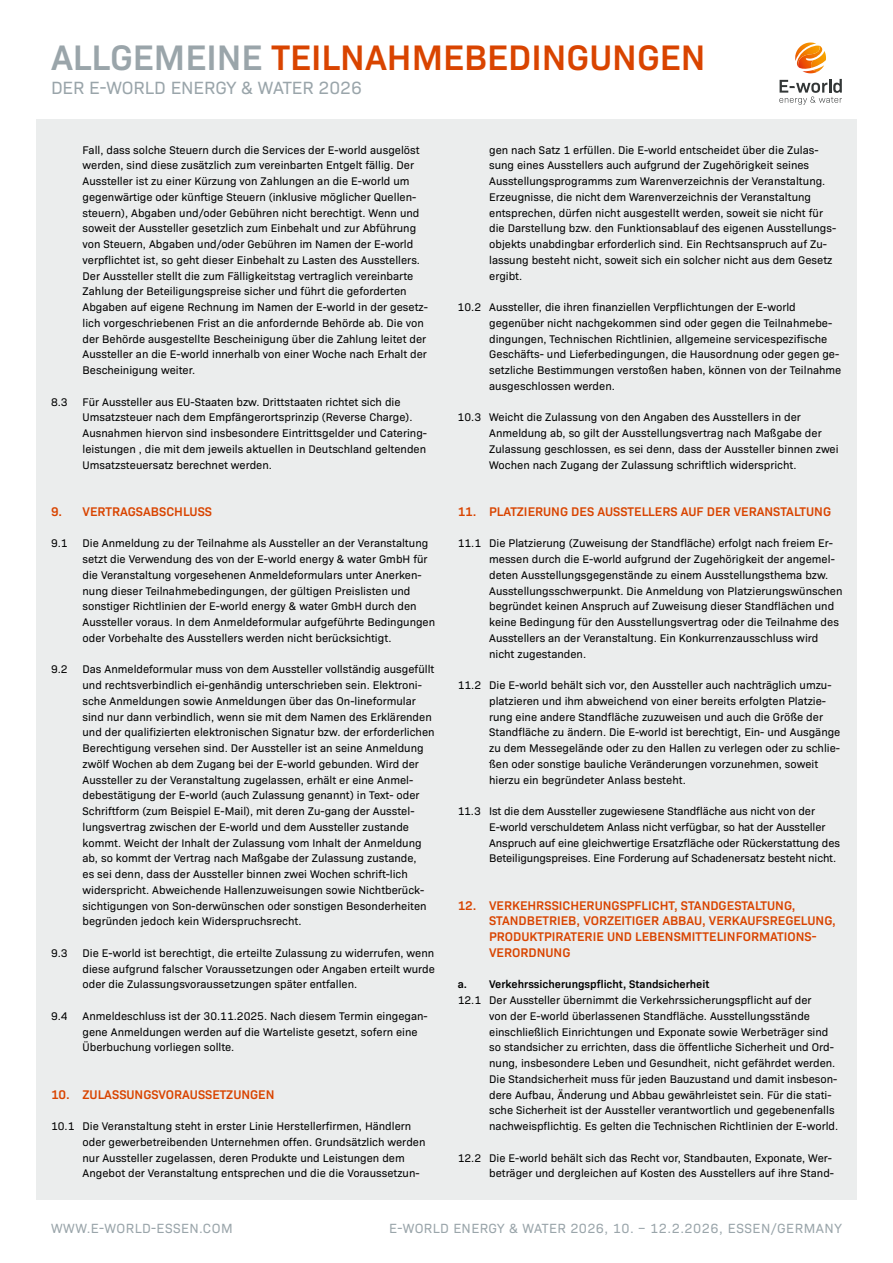
<style>
.page{position:relative;width:893px;height:1263px;background:#fff}
.page>*{position:absolute;margin:0;border:0;box-sizing:border-box;transform-origin:0 0}
.t1{font:600 36px "Bio Sans";color:#d94400}
.t2{font:18px "Bio Sans";color:#9aa5aa}
.t3{font:13.5px "Bio Sans";letter-spacing:.03em;color:#9aa5aa}
.t4{font:600 12.75px/15.8px "Bio Sans";color:#d94400}
.t5{font:11.25px/15.8px "Bio Sans";color:#000}
.t6{font:600 11.25px "Bio Sans";color:#000}
.s1{color:#9aa5aa}
</style>
<div class="page">
<div style="left:36px;top:119px;width:821px;height:1080px;background:#ebeded"></div>
<svg style="left:795px;top:43px;width:31px;height:30px"></svg>
<svg style="left:779px;top:79px;width:63px;height:26px"></svg>
<h1 class="t1" style="left:51px;top:31px;width:656px"><span class="s1">ALLGEMEINE</span> TEILNAHMEBEDINGUNGEN</h1>
<h2 class="t2" style="left:51px;top:75px;width:312px">DER E-WORLD ENERGY &amp; WATER 2026</h2>
<p class="t5" style="left:83px;top:141px;width:347px">Fall, dass solche Steuern durch die Services der E-world ausgelöst werden, sind diese zusätzlich zum vereinbarten Entgelt fällig. Der Aussteller ist zu einer Kürzung von Zahlungen an die E-world um gegenwärtige oder künftige Steuern (inklusive möglicher Quellen&shy;steuern), Abgaben und/oder Gebühren nicht berechtigt. Wenn und soweit der Aussteller gesetzlich zum Einbehalt und zur Abführung von Steuern, Abgaben und/oder Gebühren im Namen der E-world verpflichtet ist, so geht dieser Einbehalt zu Lasten des Ausstellers.<br>Der Aussteller stellt die zum Fälligkeitstag vertraglich vereinbarte Zahlung der Beteiligungspreise sicher und führt die geforderten Abgaben auf eigene Rechnung im Namen der E-world in der gesetz&shy;lich vorgeschriebenen Frist an die anfordernde Behörde ab. Die von der Behörde ausgestellte Bescheinigung über die Zahlung leitet der Aussteller an die E-world innerhalb von einer Woche nach Erhalt der Bescheinigung weiter.</p>
<p class="t5" style="left:51px;top:393px;width:18px">8.3</p>
<p class="t5" style="left:83px;top:393px;width:346px">Für Aussteller aus EU-Staaten bzw. Drittstaaten richtet sich die Umsatzsteuer nach dem Empfängerortsprinzip (Reverse Charge).<br>Ausnahmen hiervon sind insbesondere Eintrittsgelder und Catering&shy;leistungen , die mit dem jeweils aktuellen in Deutschland geltenden Umsatzsteuersatz berechnet werden.</p>
<p class="t4" style="left:51px;top:502px;width:163px">9. VERTRAGSABSCHLUSS</p>
<p class="t5" style="left:51px;top:535px;width:18px">9.1</p>
<p class="t5" style="left:83px;top:535px;width:354px">Die Anmeldung zu der Teilnahme als Aussteller an der Veranstaltung setzt die Verwendung des von der E-world energy &amp; water GmbH für die Veranstaltung vorgesehenen Anmeldeformulars unter Anerken&shy;nung dieser Teilnahmebedingungen, der gültigen Preislisten und sonstiger Richtlinien der E-world energy &amp; water GmbH durch den Aussteller voraus. In dem Anmeldeformular aufgeführte Bedingungen oder Vorbehalte des Ausstellers werden nicht berücksichtigt.</p>
<p class="t5" style="left:51px;top:661px;width:18px">9.2</p>
<p class="t5" style="left:83px;top:661px;width:354px">Das Anmeldeformular muss von dem Aussteller vollständig ausgefüllt und rechtsverbindlich ei-genhändig unterschrieben sein. Elektroni&shy;sche Anmeldungen sowie Anmeldungen über das On-lineformular sind nur dann verbindlich, wenn sie mit dem Namen des Erklärenden und der qualifizierten elektronischen Signatur bzw. der erforderlichen Berechtigung versehen sind. Der Aussteller ist an seine Anmeldung zwölf Wochen ab dem Zugang bei der E-world gebunden. Wird der Aussteller zu der Veranstaltung zugelassen, erhält er eine Anmel&shy;debestätigung der E-world (auch Zulassung genannt) in Text- oder Schriftform (zum Beispiel E-Mail), mit deren Zu-gang der Ausstel&shy;lungsvertrag zwischen der E-world und dem Aussteller zustande kommt. Weicht der Inhalt der Zulassung vom Inhalt der Anmeldung ab, so kommt der Vertrag nach Maßgabe der Zulassung zustande,<br>es sei denn, dass der Aussteller binnen zwei Wochen schrift-lich widerspricht. Abweichende Hallenzuweisungen sowie Nichtberück&shy;sichtigungen von Son-derwünschen oder sonstigen Besonderheiten begründen jedoch kein Widerspruchsrecht.</p>
<p class="t5" style="left:51px;top:944px;width:18px">9.3</p>
<p class="t5" style="left:83px;top:944px;width:354px;text-align:justify">Die E-world ist berechtigt, die erteilte Zulassung zu widerrufen, wenn diese aufgrund falscher Voraussetzungen oder Angaben erteilt wurde oder die Zulassungsvoraussetzungen später entfallen.</p>
<p class="t5" style="left:51px;top:1007px;width:18px">9.4</p>
<p class="t5" style="left:83px;top:1007px;width:347px">Anmeldeschluss ist der 30.11.2025. Nach diesem Termin eingegan&shy;gene Anmeldungen werden auf die Warteliste gesetzt, sofern eine<br>Überbuchung vorliegen sollte.</p>
<p class="t4" style="left:51px;top:1085px;width:225px">10. ZULASSUNGSVORAUSSETZUNGEN</p>
<p class="t5" style="left:83px;top:1117px;width:344px;text-indent:-32px">10.1 Die Veranstaltung steht in erster Linie Herstellerfirmen, Händlern oder gewerbetreibenden Unternehmen offen. Grundsätzlich werden nur Aussteller zugelassen, deren Produkte und Leistungen dem Angebot der Veranstaltung entsprechen und die die Voraussetzun-</p>
<p class="t5" style="left:489px;top:141px;width:349px">gen nach Satz 1 erfüllen. Die E-world entscheidet über die Zulas&shy;sung eines Ausstellers auch aufgrund der Zugehörigkeit seines Ausstellungsprogramms zum Warenverzeichnis der Veranstaltung.<br>Erzeugnisse, die nicht dem Warenverzeichnis der Veranstaltung entsprechen, dürfen nicht ausgestellt werden, soweit sie nicht für die Darstellung bzw. den Funktionsablauf des eigenen Ausstellungs&shy;objekts unabdingbar erforderlich sind. Ein Rechtsanspruch auf Zu&shy;lassung besteht nicht, soweit sich ein solcher nicht aus dem Gesetz ergibt.</p>
<p class="t5" style="left:489px;top:298px;width:354px;text-indent:-32px">10.2 Aussteller, die ihren finanziellen Verpflichtungen der E-world gegenüber nicht nachgekommen sind oder gegen die Teilnahmebe&shy;dingungen, Technischen Richtlinien, allgemeine servicespezifische Geschäfts- und Lieferbedingungen, die Hausordnung oder gegen ge&shy;setzliche Bestimmungen verstoßen haben, können von der Teilnahme ausgeschlossen werden.</p>
<p class="t5" style="left:489px;top:409px;width:351px;text-indent:-32px">10.3 Weicht die Zulassung von den Angaben des Ausstellers in der Anmeldung ab, so gilt der Ausstellungsvertrag nach Maßgabe der Zulassung geschlossen, es sei denn, dass der Aussteller binnen zwei Wochen nach Zugang der Zulassung schriftlich widerspricht.</p>
<p class="t4" style="left:458px;top:502px;width:375px">11. PLATZIERUNG DES AUSSTELLERS AUF DER VERANSTALTUNG</p>
<p class="t5" style="left:489px;top:535px;width:355px;text-indent:-32px">11.1 Die Platzierung (Zuweisung der Standfläche) erfolgt nach freiem Er&shy;messen durch die E-world aufgrund der Zugehörigkeit der angemel&shy;deten Ausstellungsgegenstände zu einem Ausstellungsthema bzw.<br>Ausstellungsschwerpunkt. Die Anmeldung von Platzierungswünschen begründet keinen Anspruch auf Zuweisung dieser Standflächen und keine Bedingung für den Ausstellungsvertrag oder die Teilnahme des Ausstellers an der Veranstaltung. Ein Konkurrenzausschluss wird nicht zugestanden.</p>
<p class="t5" style="left:489px;top:676px;width:353px;text-indent:-32px">11.2 Die E-world behält sich vor, den Aussteller auch nachträglich umzu&shy;platzieren und ihm abweichend von einer bereits erfolgten Platzie&shy;rung eine andere Standfläche zuzuweisen und auch die Größe der Standfläche zu ändern. Die E-world ist berechtigt, Ein- und Ausgänge zu dem Messegelände oder zu den Hallen zu verlegen oder zu schlie&shy;ßen oder sonstige bauliche Veränderungen vorzunehmen, soweit hierzu ein begründeter Anlass besteht.</p>
<p class="t5" style="left:489px;top:802px;width:352px;text-indent:-32px">11.3 Ist die dem Aussteller zugewiesene Standfläche aus nicht von der E-world verschuldetem Anlass nicht verfügbar, so hat der Aussteller Anspruch auf eine gleichwertige Ersatzfläche oder Rückerstattung des Beteiligungspreises. Eine Forderung auf Schadenersatz besteht nicht.</p>
<p class="t4" style="left:489px;top:896px;width:348px;text-indent:-32px">12. VERKEHRSSICHERUNGSPFLICHT, STANDGESTALTUNG, STANDBETRIEB, VORZEITIGER ABBAU, VERKAUFSREGELUNG, PRODUKTPIRATERIE UND LEBENSMITTELINFORMATIONS-VERORDNUNG</p>
<p class="t6" style="left:458px;top:976px;width:253px">a. Verkehrssicherungspflicht, Standsicherheit</p>
<p class="t5" style="left:489px;top:991px;width:351px;text-indent:-32px">12.1 Der Aussteller übernimmt die Verkehrssicherungspflicht auf der<br>von der E-world überlassenen Standfläche. Ausstellungsstände einschließlich Einrichtungen und Exponate sowie Werbeträger sind so standsicher zu errichten, dass die öffentliche Sicherheit und Ord&shy;nung, insbesondere Leben und Gesundheit, nicht gefährdet werden.<br>Die Standsicherheit muss für jeden Bauzustand und damit insbeson&shy;dere Aufbau, Änderung und Abbau gewährleistet sein. Für die stati&shy;sche Sicherheit ist der Aussteller verantwortlich und gegebenenfalls nachweispflichtig. Es gelten die Technischen Richtlinien der E-world.</p>
<p class="t5" style="left:458px;top:1149px;width:378px;text-align:right">12.2 Die E-world behält sich das Recht vor, Standbauten, Exponate, Wer&shy;beträger und dergleichen auf Kosten des Ausstellers auf ihre Stand-</p>
<p class="t3" style="left:51px;top:1218px;width:183px">WWW.E-WORLD-ESSEN.COM</p>
<p class="t3" style="left:389px;top:1218px;width:454px">E-WORLD ENERGY &amp; WATER 2026, 10. – 12.2.2026, ESSEN/GERMANY</p>
</div>
